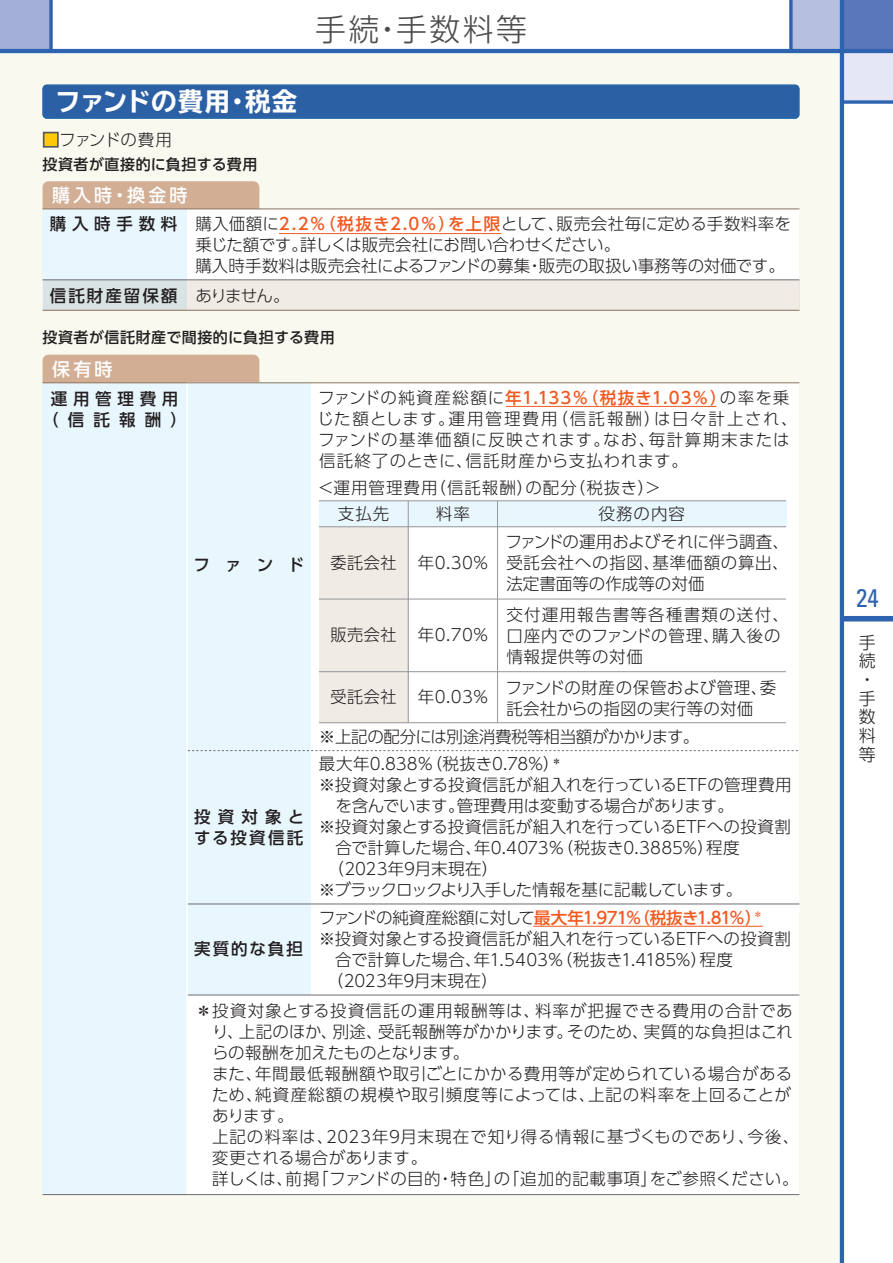
<style>
.page{position:relative;width:893px;height:1263px;background:#fff}
.page>*{position:absolute;margin:0;border:0;box-sizing:border-box;transform-origin:0 0}
.t1{font:300 30.9px "UD Shin Go Pro";letter-spacing:.08em;color:#4b4c4d}
.t2{font:700 expanded 25.5px "TBUD Go Std";color:#fff}
.t3{font:condensed 25.5px "Univers";color:#2d63af}
.t4{font:500 18px "UD Shin Go Pro";letter-spacing:.17em;color:#fff}
.t5{font:300 16.95px/18.8px "UD Shin Go Pro";color:#231f20}
.t6{font:300 16.5px/21px "UD Shin Go Pro";letter-spacing:.01em;color:#231f20}
.t7{font:300 16.5px/21px "UD Shin Go Pro";letter-spacing:-.01em;color:#231f20}
.t8{font:300 16.5px/21px "UD Shin Go Pro";letter-spacing:.07em;color:#231f20}
.t9{font:300 16.5px/21px "UD Shin Go Pro";letter-spacing:.05em;color:#231f20}
.t10{font:500 16.5px "UD Shin Go Pro";letter-spacing:-.045em;color:#f15921}
.t11{font:500 16.5px/21.3px "UD Shin Go Pro";letter-spacing:.345em;color:#231f20;text-align:center}
.t12{font:300 16.5px "UD Shin Go Pro";letter-spacing:-.06em;color:#231f20}
.t13{font:300 16.5px "UD Shin Go Pro";letter-spacing:-.02em;color:#231f20}
.t14{font:300 16.5px "UD Shin Go Pro";letter-spacing:.06em;color:#231f20}
.t15{font:500 16.5px/21.3px "UD Shin Go Pro";letter-spacing:.14em;color:#231f20}
.t16{font:300 16.5px "UD Shin Go Pro";letter-spacing:-.025em;color:#231f20}
.t17{font:500 16.5px "UD Shin Go Pro";letter-spacing:.12em;color:#231f20}
.t18{font:500 15px "UD Shin Go Pro";letter-spacing:.035em;color:#231f20}
.s1{color:#feca0a}
.s2{font-weight:500;color:#f15921}
.s3{font-weight:300;color:#231f20}
</style>
<div class="page">
<div style="left:0;top:0;width:51px;height:51px;background:#a3afd8"></div>
<div style="left:842px;top:0;width:51px;height:51px;background:#5a77bb"></div>
<div style="left:842px;top:51px;width:51px;height:51px;background:#e5e7f4"></div>
<div style="left:791px;top:0;width:51px;height:51px;background:#b7bfe0"></div>
<div style="left:0;top:51px;width:842px;height:1212px;background:#faf9f0"></div>
<svg style="left:49px;top:0;width:4px;height:49px"></svg>
<div style="left:842px;top:616px;width:51px;height:5px;background:#2d63af"></div>
<hr style="left:840px;top:0;width:4px;height:1263px;background:#2d63af">
<svg style="left:844px;top:100px;width:49px;height:4px"></svg>
<svg style="left:789px;top:0;width:4px;height:49px"></svg>
<hr style="left:0;top:49px;width:893px;height:4px;background:#2d63af">
<div style="left:43px;top:85px;width:756px;height:34px;background:#2c60a4"></div>
<div style="left:43px;top:355px;width:216px;height:34px;background:#d1ae94;border-radius:6px"></div>
<div style="left:43px;top:181px;width:216px;height:34px;background:#d1ae94;border-radius:6px"></div>
<div style="left:43px;top:209px;width:756px;height:101px;background:#fff"></div>
<div style="left:43px;top:209px;width:144px;height:101px;background:#e8f6fd"></div>
<div style="left:43px;top:280px;width:756px;height:30px;background:linear-gradient(to right,#e2e6e4,#f6eee6)"></div>
<hr style="left:43px;top:280px;width:756px;height:1px;background:#6c6d70">
<hr style="left:43px;top:310px;width:756px;height:1px;background:#927b68">
<hr style="left:43px;top:208px;width:756px;height:1px;background:#927b68">
<hr style="left:279px;top:233px;width:222px;height:1px;background:#f15921">
<div style="left:43px;top:132px;width:16px;height:16px;border:2px solid #57585a"></div>
<div style="left:43px;top:383px;width:756px;height:811px;background:#fff"></div>
<div style="left:43px;top:383px;width:144px;height:811px;background:#e8f6fd"></div>
<div style="left:187px;top:383px;width:123px;height:612px;background:#e8f6fd"></div>
<hr style="left:186px;top:383px;width:2px;height:811px;background:#fff">
<hr style="left:43px;top:382px;width:756px;height:1px;background:#927b68">
<hr style="left:188px;top:904px;width:611px;height:1px;background:#6c6d70">
<hr style="left:43px;top:1194px;width:756px;height:1px;background:#6c6d70">
<svg style="left:188px;top:750px;width:610px;height:1px"></svg>
<div style="left:319px;top:501px;width:467px;height:26px;background:#e8f6fd"></div>
<div style="left:319px;top:527px;width:89px;height:196px;background:#f0ece5"></div>
<hr style="left:319px;top:526px;width:467px;height:1px;background:#939598">
<hr style="left:319px;top:599px;width:467px;height:1px;background:#939598">
<hr style="left:319px;top:722px;width:467px;height:1px;background:#939598">
<hr style="left:319px;top:671px;width:467px;height:1px;background:#939598">
<hr style="left:319px;top:500px;width:467px;height:1px;background:#939598">
<hr style="left:408px;top:501px;width:1px;height:222px;background:#939598">
<hr style="left:497px;top:501px;width:1px;height:222px;background:#939598">
<hr style="left:506px;top:406px;width:210px;height:1px;background:#f15921">
<hr style="left:188px;top:995px;width:611px;height:1px;background:#6c6d70">
<hr style="left:533px;top:926px;width:230px;height:1px;background:#f15921">
<h2 class="t2" style="left:55px;top:87px;width:244px">ファンドの費用・税金</h2>
<p class="t16" style="left:43px;top:126px;width:131px"><span class="s1">■</span>ファンドの費用</p>
<p class="t18" style="left:43px;top:152px;width:216px">投資者が直接的に負担する費用</p>
<p class="t4" style="left:52px;top:181px;width:137px">購入時・換金時</p>
<h1 class="t1" style="left:315px;top:4px;width:213px">手続・手数料等</h1>
<p class="t11" style="left:50px;top:213px;width:129px">購入時手数料</p>
<p class="t17" style="left:50px;top:282px;width:129px">信託財産留保額</p>
<p class="t7" style="left:196px;top:213px;width:597px">購入価額に<span class="s2">2.2％（税抜き2.0％）を上限</span>として、販売会社毎に定める手数料率を乗じた額です。詳しくは販売会社にお問い合わせください。<br>購入時手数料は販売会社によるファンドの募集・販売の取扱い事務等の対価です。</p>
<p class="t6" style="left:196px;top:284px;width:95px">ありません。</p>
<p class="t18" style="left:43px;top:325px;width:294px">投資者が信託財産で間接的に負担する費用</p>
<p class="t4" style="left:52px;top:354px;width:62px">保有時</p>
<p class="t11" style="left:42px;top:388px;width:146px">運用管理費用（信託報酬）</p>
<p class="t8" style="left:317px;top:387px;width:482px">ファンドの純資産総額に<span class="s2">年1.133％（税抜き1.03％）</span>の率を乗じた額とします。運用管理費用（信託報酬）は日々計上され、ファンドの基準価額に反映されます。なお、毎計算期末または信託終了のときに、信託財産から支払われます。</p>
<p class="t11" style="left:194px;top:554px;width:112px">ファンド</p>
<p class="t15" style="left:194px;top:806px;width:112px">投資対象とする投資信託</p>
<p class="t11" style="left:194px;top:938px;width:110px">実質的な負担</p>
<p class="t14" style="left:318px;top:474px;width:345px">＜運用管理費用（信託報酬）の配分（税抜き）＞</p>
<p class="t6" style="left:338px;top:502px;width:53px">支払先</p>
<p class="t6" style="left:331px;top:551px;width:67px">委託会社</p>
<p class="t6" style="left:436px;top:502px;width:35px">料率</p>
<p class="t6" style="left:418px;top:551px;width:73px">年0.30％</p>
<p class="t6" style="left:331px;top:624px;width:67px">販売会社</p>
<p class="t6" style="left:418px;top:624px;width:73px">年0.70％</p>
<p class="t6" style="left:599px;top:502px;width:88px">役務の内容</p>
<p class="t6" style="left:506px;top:530px;width:285px;text-align:justify">ファンドの運用およびそれに伴う調査、受託会社への指図、基準価額の算出、法定書面等の作成等の対価</p>
<p class="t9" style="left:506px;top:603px;width:284px">交付運用報告書等各種書類の送付、口座内でのファンドの管理、購入後の情報提供等の対価</p>
<p class="t6" style="left:331px;top:686px;width:67px">受託会社</p>
<p class="t6" style="left:418px;top:686px;width:73px">年0.03％</p>
<p class="t6" style="left:505px;top:676px;width:272px">ファンドの財産の保管および管理、委託会社からの指図の実行等の対価</p>
<p class="t13" style="left:319px;top:723px;width:382px">※上記の配分には別途消費税等相当額がかかります。</p>
<p class="t6" style="left:319px;top:753px;width:244px">最大年0.838％（税抜き0.78%）<sup>＊</sup></p>
<p class="t6" style="left:319px;top:774px;width:474px">※投資対象とする投資信託が組入れを行っているETFの管理費用</p>
<p class="t6" style="left:335px;top:795px;width:400px">を含んでいます。管理費用は変動する場合があります。</p>
<p class="t6" style="left:319px;top:816px;width:473px">※投資対象とする投資信託が組入れを行っているETFへの投資割</p>
<p class="t6" style="left:335px;top:837px;width:406px">合で計算した場合、年0.4073％（税抜き0.3885%）程度</p>
<p class="t7" style="left:319px;top:858px;width:181px">　（2023年9月末現在）</p>
<p class="t12" style="left:319px;top:877px;width:425px">※ブラックロックより入手した情報を基に記載しています。</p>
<p class="t10" style="left:319px;top:904px;width:446px"><span class="s3">ファンドの純資産総額に対して</span>最大年1.971％（税抜き1.81％）<sup>＊</sup></p>
<p class="t6" style="left:319px;top:927px;width:474px">※投資対象とする投資信託が組入れを行っているETFへの投資割</p>
<p class="t6" style="left:335px;top:948px;width:399px">合で計算した場合、年1.5403％（税抜き1.4185%）程度</p>
<p class="t7" style="left:327px;top:969px;width:172px">（2023年9月末現在）</p>
<p class="t6" style="left:212px;top:999px;width:589px;text-indent:-16px">＊投資対象とする投資信託の運用報酬等は、料率が把握できる費用の合計であり、上記のほか、別途、受託報酬等がかかります。そのため、実質的な負担はこれらの報酬を加えたものとなります。<br>また、年間最低報酬額や取引ごとにかかる費用等が定められている場合があるため、純資産総額の規模や取引頻度等によっては、上記の料率を上回ることがあります。<br>上記の料率は、2023年9月末現在で知り得る情報に基づくものであり、今後、変更される場合があります。<br>詳しくは、前掲「ファンドの目的・特色」の「追加的記載事項」をご参照ください。</p>
<h2 class="t3" style="left:856px;top:582px;width:24px">24</h2>
<p class="t5" style="left:859px;top:632px;width:18px">手続・手数料等</p>
</div>
